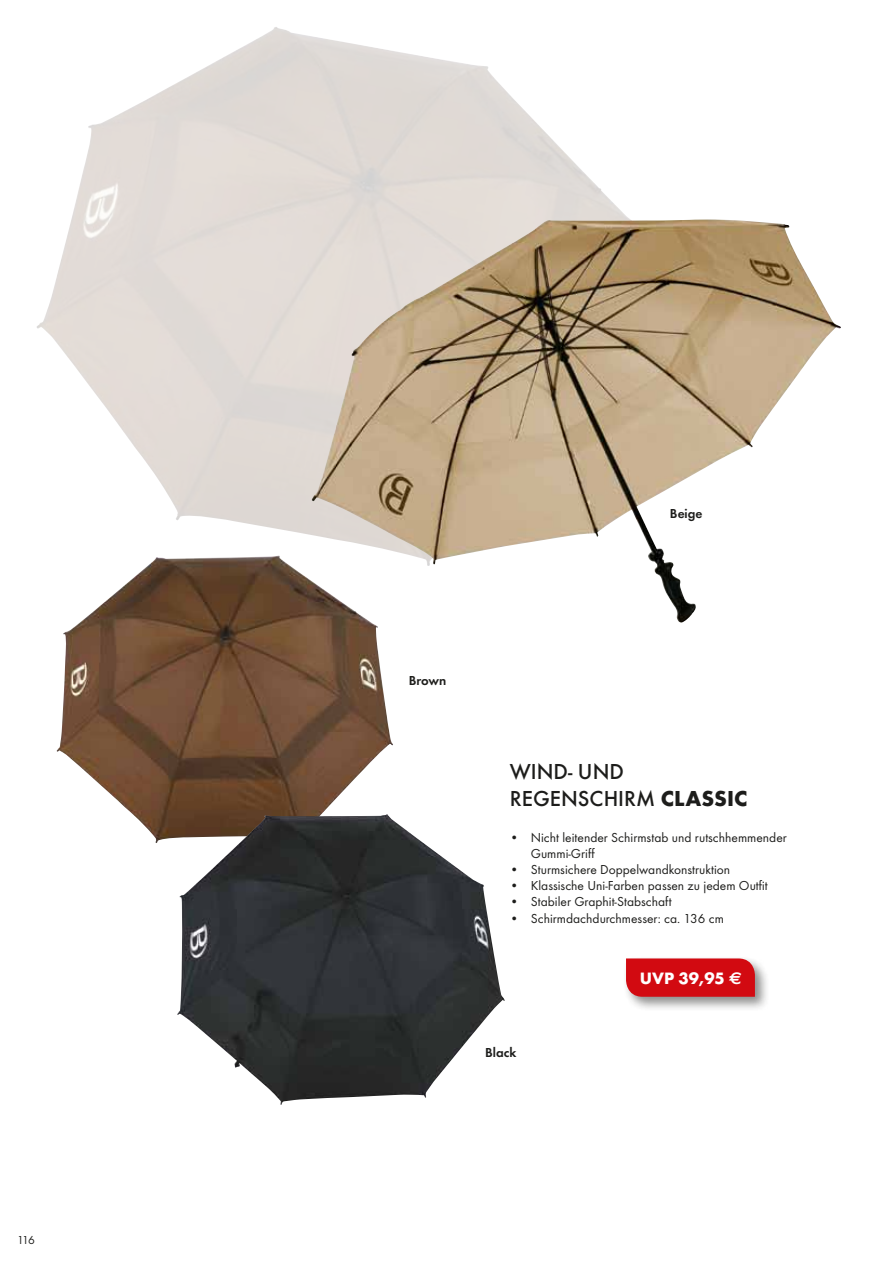
<style>
.page{position:relative;width:893px;height:1263px;background:#fff}
.page>*{position:absolute;margin:0;border:0;box-sizing:border-box;transform-origin:0 0}
.t1{font:500 22.5px/27px "Futura T";color:#1d1d1b}
.t2{font:700 17.1px "Futura T";color:#fff}
.t3{font:13.5px/16.2px "Futura T";color:#1d1d1b}
.t4{font:600 13.5px "Futura T";color:#1d1d1b}
.t5{font:12px "Futura T";color:#1d1d1b}
.s1{font-weight:700}
.s2{font-family:"Euro Sans"}
</style>
<div class="page">
<img style="left:57px;top:566px;width:336px;height:277px">
<img style="left:177px;top:814px;width:328px;height:291px">
<img style="left:37px;top:27px;width:592px;height:539px">
<img style="left:311px;top:219px;width:530px;height:403px">
<div style="left:623px;top:955px;width:147px;height:57px;background:#1d1d1b;opacity:.5"></div>
<svg style="left:626px;top:958px;width:129px;height:39px;background:#d21219"></svg>
<p class="t5" style="left:17px;top:1233px;width:19px">116</p>
<p class="t4" style="left:670px;top:505px;width:34px">Beige</p>
<p class="t4" style="left:409px;top:673px;width:39px">Brown</p>
<h1 class="t1" style="left:510px;top:757px;width:239px">WIND- UND<br>REGENSCHIRM <span class="s1">CLASSIC</span></h1>
<p class="t3" style="left:531px;top:829px;width:257px;text-indent:-21px">• Nicht leitender Schirmstab und rutschhemmender<br>Gummi-Griff</p>
<p class="t3" style="left:510px;top:861px;width:222px">• Sturmsichere Doppelwandkonstruktion</p>
<p class="t3" style="left:510px;top:878px;width:259px">• Klassische Uni-Farben passen zu jedem Outfit</p>
<p class="t3" style="left:510px;top:894px;width:163px">• Stabiler Graphit-Stabschaft</p>
<p class="t3" style="left:510px;top:910px;width:216px">• Schirmdachdurchmesser: ca. 136 cm</p>
<p class="t4" style="left:485px;top:1044px;width:33px">Black</p>
<p class="t2" style="left:640px;top:968px;width:104px">UVP 39,95 <span class="s2">E</span></p>
</div>
